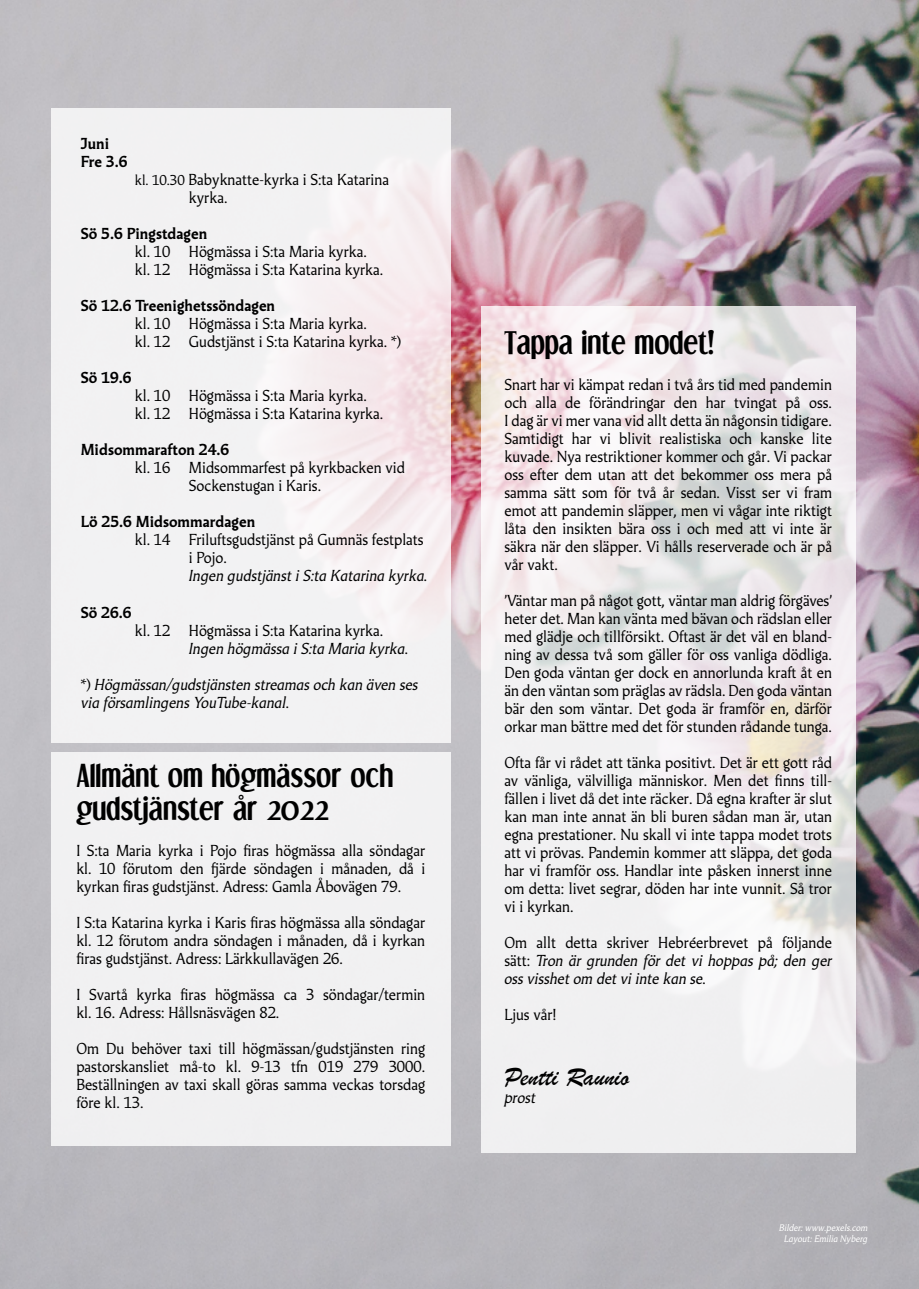
<style>
.page{position:relative;width:919px;height:1289px;background:#fff}
.page>*{position:absolute;margin:0;border:0;box-sizing:border-box;transform-origin:0 0}
.t1{font:700 27px/32.4px "Dream Orphans";color:#000}
.t2{font:27px "Brush Script";color:#000}
.t3{font:15px/18px "Martti";color:#000}
.t4{font:italic 15px/18px "Martti";color:#000}
.t5{font:700 15px/18px "Martti";color:#000}
.t6{font:italic 9px/10.8px "Martti";color:#fff;text-align:center}
.s1{font-size:13.5px}
.s2{font-style:normal}
</style>
<div class="page">
<img style="left:0;top:0;width:918px;height:1288px">
<div style="left:51px;top:108px;width:399px;height:635px;background:#f2f1f2"></div>
<div style="left:51px;top:752px;width:399px;height:394px;background:#f1f1f2"></div>
<svg style="left:481px;top:306px;width:374px;height:846px;fill:#f1eff1"></svg>
<p class="t5" style="left:81px;top:134px;width:48px">Juni<br>Fre 3.6</p>
<p class="t3" style="left:189px;top:171px;width:202px;text-indent:-54px"><span class="s1">kl. 10.30</span> Babyknatte-kyrka i S:ta Katarina kyrka.</p>
<p class="t5" style="left:81px;top:224px;width:128px">Sö 5.6 Pingstdagen</p>
<p class="t3" style="left:135px;top:243px;width:250px">kl. 10 Högmässa i S:ta Maria kyrka. kl. 12 Högmässa i S:ta Katarina kyrka.</p>
<p class="t5" style="left:81px;top:296px;width:196px">Sö 12.6 Treenighetssöndagen</p>
<p class="t3" style="left:135px;top:315px;width:268px">kl. 10 Högmässa i S:ta Maria kyrka.<br>kl. 12 Gudstjänst i S:ta Katarina kyrka. *)</p>
<p class="t5" style="left:81px;top:368px;width:52px">Sö 19.6</p>
<p class="t3" style="left:135px;top:387px;width:250px">kl. 10 Högmässa i S:ta Maria kyrka. kl. 12 Högmässa i S:ta Katarina kyrka.</p>
<p class="t5" style="left:81px;top:440px;width:150px">Midsommarafton 24.6</p>
<p class="t3" style="left:189px;top:459px;width:218px;text-indent:-54px">kl. 16 Midsommarfest på kyrkbacken vid<br>Sockenstugan i Karis.</p>
<p class="t5" style="left:81px;top:512px;width:176px">Lö 25.6 Midsommardagen</p>
<p class="t3" style="left:189px;top:531px;width:236px;text-indent:-54px">kl. 14 Friluftsgudstjänst på Gumnäs festplats i Pojo.</p>
<p class="t4" style="left:189px;top:567px;width:240px">Ingen gudstjänst i S:ta Katarina kyrka.</p>
<p class="t5" style="left:81px;top:602px;width:52px">Sö 26.6</p>
<p class="t3" style="left:135px;top:621px;width:250px">kl. 12 Högmässa i S:ta Katarina kyrka.</p>
<p class="t4" style="left:189px;top:639px;width:221px">Ingen högmässa i S:ta Maria kyrka.</p>
<p class="t4" style="left:81px;top:675px;width:339px"><span class="s2">*)</span> Högmässan/gudstjänsten streamas och kan även ses via församlingens YouTube-kanal.</p>
<h1 class="t1" style="left:76px;top:760px;width:318px">Allmänt om högmässor och gudstjänster år 2022</h1>
<p class="t3" style="left:76px;top:841px;width:350px;text-align:justify">I S:ta Maria kyrka i Pojo firas högmässa alla söndagar kl. 10 förutom den fjärde söndagen i månaden, då i kyrkan firas gudstjänst. Adress: Gamla Åbovägen 79.</p>
<p class="t3" style="left:76px;top:913px;width:350px;text-align:justify">I S:ta Katarina kyrka i Karis firas högmässa alla söndagar kl. 12 förutom andra söndagen i månaden, då i kyrkan firas gudstjänst. Adress: Lärkkullavägen 26.</p>
<p class="t3" style="left:76px;top:985px;width:350px">I Svartå kyrka firas högmässa ca 3 söndagar/termin kl. 16. Adress: Hållsnäsvägen 82.</p>
<p class="t3" style="left:76px;top:1039px;width:350px;text-align:justify">Om Du behöver taxi till högmässan/gudstjänsten ring pastorskansliet må-to kl. 9-13 tfn 019 279 3000.<br>Beställningen av taxi skall göras samma veckas torsdag före kl. 13.</p>
<h1 class="t1" style="left:504px;top:326px;width:212px">Tappa inte modet!</h1>
<p class="t3" style="left:504px;top:375px;width:329px;text-align:justify">Snart har vi kämpat redan i två års tid med pandemin och alla de förändringar den har tvingat på oss.<br>I dag är vi mer vana vid allt detta än någonsin tidigare.<br>Samtidigt har vi blivit realistiska och kanske lite kuvade. Nya restriktioner kommer och går. Vi packar oss efter dem utan att det bekommer oss mera på samma sätt som för två år sedan. Visst ser vi fram emot att pandemin släpper, men vi vågar inte riktigt låta den insikten bära oss i och med att vi inte är säkra när den släpper. Vi hålls reserverade och är på vår vakt.</p>
<p class="t3" style="left:504px;top:591px;width:329px;text-align:justify">’Väntar man på något gott, väntar man aldrig förgäves’ heter det. Man kan vänta med bävan och rädslan eller med glädje och tillförsikt. Oftast är det väl en bland&shy;ning av dessa två som gäller för oss vanliga dödliga.<br>Den goda väntan ger dock en annorlunda kraft åt en än den väntan som präglas av rädsla. Den goda väntan bär den som väntar. Det goda är framför en, därför orkar man bättre med det för stunden rådande tunga.</p>
<p class="t3" style="left:504px;top:753px;width:329px;text-align:justify">Ofta får vi rådet att tänka positivt. Det är ett gott råd av vänliga, välvilliga människor. Men det finns till&shy;fällen i livet då det inte räcker. Då egna krafter är slut kan man inte annat än bli buren sådan man är, utan egna prestationer. Nu skall vi inte tappa modet trots att vi prövas. Pandemin kommer att släppa, det goda har vi framför oss. Handlar inte påsken innerst inne om detta: livet segrar, döden har inte vunnit. Så tror vi i kyrkan.</p>
<p class="t4" style="left:504px;top:933px;width:329px;text-align:justify"><span class="s2">Om allt detta skriver Hebréerbrevet på följande sätt:</span> Tron är grunden för det vi hoppas på; den ger oss visshet om det vi inte kan se.</p>
<p class="t3" style="left:504px;top:1005px;width:53px">Ljus vår!</p>
<h1 class="t2" style="left:504px;top:1058px;width:126px">Pentti Raunio</h1>
<p class="t4" style="left:504px;top:1088px;width:33px">prost</p>
<p class="t6" style="left:779px;top:1222px;width:90px">Bilder: www.pexels.com<br>Layout: Emilia Nyberg</p>
</div>
